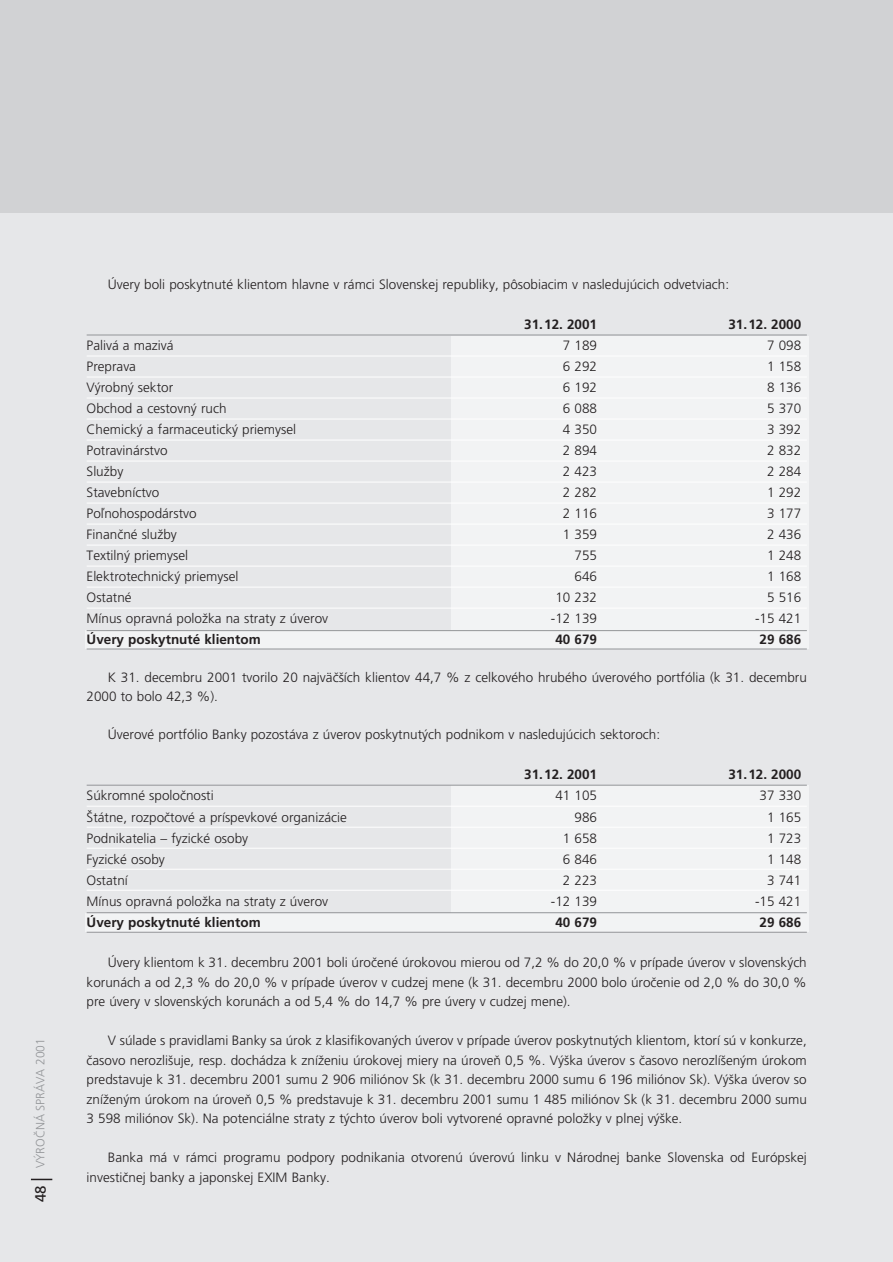
<style>
.page{position:relative;width:893px;height:1262px;background:#fff}
.page>*{position:absolute;margin:0;border:0;box-sizing:border-box;transform-origin:0 0}
.t1{font:300 13.5px/19.5px "Frutiger CE";color:#231f20}
.t2{font:700 13.5px "Frutiger CE";color:#231f20}
.t3{font:300 12px "Frutiger CE";color:#939598}
.s1{font-weight:400;font-size:15px;color:#231f20}
</style>
<div class="page">
<div style="left:0;top:0;width:892px;height:1261px;background:#e6e7e9"></div>
<div style="left:0;top:0;width:892px;height:213px;background:#d1d2d4"></div>
<hr style="left:31px;top:1178px;width:21px;height:2px;background:#231f20">
<div style="left:451px;top:336px;width:357px;height:300px;background:#f2f3f4"></div>
<div style="left:451px;top:785px;width:357px;height:146px;background:#f2f3f4"></div>
<div style="left:85px;top:913px;width:723px;height:19px;background:#f2f3f4"></div>
<div style="left:85px;top:630px;width:723px;height:18px;background:#f2f3f4"></div>
<hr style="left:87px;top:334px;width:719px;height:1px;background:#939598">
<hr style="left:87px;top:356px;width:719px;height:1px;background:#fff">
<hr style="left:87px;top:376px;width:719px;height:1px;background:#fff">
<hr style="left:87px;top:398px;width:719px;height:1px;background:#fff">
<hr style="left:87px;top:418px;width:719px;height:1px;background:#fff">
<hr style="left:87px;top:440px;width:719px;height:1px;background:#fff">
<hr style="left:87px;top:460px;width:719px;height:1px;background:#fff">
<hr style="left:87px;top:482px;width:719px;height:1px;background:#fff">
<hr style="left:87px;top:502px;width:719px;height:1px;background:#fff">
<hr style="left:87px;top:524px;width:719px;height:1px;background:#fff">
<hr style="left:87px;top:544px;width:719px;height:1px;background:#fff">
<hr style="left:87px;top:566px;width:719px;height:1px;background:#fff">
<hr style="left:87px;top:586px;width:719px;height:1px;background:#fff">
<hr style="left:87px;top:608px;width:719px;height:1px;background:#fff">
<hr style="left:87px;top:630px;width:719px;height:1px;background:#939598">
<hr style="left:87px;top:648px;width:719px;height:1px;background:#939598">
<hr style="left:87px;top:784px;width:719px;height:1px;background:#939598">
<hr style="left:87px;top:806px;width:719px;height:1px;background:#fff">
<hr style="left:87px;top:826px;width:719px;height:1px;background:#fff">
<hr style="left:87px;top:848px;width:719px;height:1px;background:#fff">
<hr style="left:87px;top:868px;width:719px;height:1px;background:#fff">
<hr style="left:87px;top:890px;width:719px;height:1px;background:#fff">
<hr style="left:87px;top:912px;width:719px;height:1px;background:#939598">
<hr style="left:87px;top:932px;width:719px;height:1px;background:#939598">
<p class="t3" style="left:36px;top:1202px;width:166px;rotate:-90deg"><span class="s1">48</span> V¯ROâNÁ SPRÁVA 2001</p>
<p class="t1" style="left:108px;top:276px;width:622px">Úvery boli poskytnuté klientom hlavne v rámci Slovenskej republiky, pôsobiacim v nasledujúcich odvetviach:</p>
<p class="t2" style="left:524px;top:320px;width:74px">31.12. 2001</p>
<p class="t2" style="left:728px;top:320px;width:74px">31.12. 2000</p>
<p class="t1" style="left:87px;top:337px;width:88px">Palivá a mazivá</p>
<p class="t1" style="left:563px;top:337px;width:36px">7 189</p>
<p class="t1" style="left:767px;top:337px;width:36px">7 098</p>
<p class="t1" style="left:87px;top:358px;width:51px">Preprava</p>
<p class="t1" style="left:563px;top:358px;width:36px">6 292</p>
<p class="t1" style="left:767px;top:358px;width:36px">1 158</p>
<p class="t1" style="left:87px;top:379px;width:88px">V˘robn˘ sektor</p>
<p class="t1" style="left:563px;top:379px;width:36px">6 192</p>
<p class="t1" style="left:767px;top:379px;width:36px">8 136</p>
<p class="t1" style="left:87px;top:400px;width:141px">Obchod a cestovn˘ ruch</p>
<p class="t1" style="left:563px;top:400px;width:36px">6 088</p>
<p class="t1" style="left:767px;top:400px;width:36px">5 370</p>
<p class="t1" style="left:87px;top:421px;width:211px">Chemick˘ a farmaceutick˘ priemysel</p>
<p class="t1" style="left:563px;top:421px;width:36px">4 350</p>
<p class="t1" style="left:767px;top:421px;width:36px">3 392</p>
<p class="t1" style="left:87px;top:442px;width:82px">Potravinárstvo</p>
<p class="t1" style="left:563px;top:442px;width:36px">2 894</p>
<p class="t1" style="left:767px;top:442px;width:36px">2 832</p>
<p class="t1" style="left:87px;top:463px;width:38px">SluÏby</p>
<p class="t1" style="left:563px;top:463px;width:36px">2 423</p>
<p class="t1" style="left:767px;top:463px;width:36px">2 284</p>
<p class="t1" style="left:87px;top:484px;width:74px">Stavebníctvo</p>
<p class="t1" style="left:563px;top:484px;width:36px">2 282</p>
<p class="t1" style="left:767px;top:484px;width:36px">1 292</p>
<p class="t1" style="left:87px;top:505px;width:112px">Poºnohospodárstvo</p>
<p class="t1" style="left:563px;top:505px;width:36px">2 116</p>
<p class="t1" style="left:767px;top:505px;width:36px">3 177</p>
<p class="t1" style="left:87px;top:526px;width:92px">Finanãné sluÏby</p>
<p class="t1" style="left:563px;top:526px;width:36px">1 359</p>
<p class="t1" style="left:767px;top:526px;width:36px">2 436</p>
<p class="t1" style="left:87px;top:547px;width:103px">Textiln˘ priemysel</p>
<p class="t1" style="left:574px;top:547px;width:24px">755</p>
<p class="t1" style="left:767px;top:547px;width:36px">1 248</p>
<p class="t1" style="left:87px;top:568px;width:153px">Elektrotechnick˘ priemysel</p>
<p class="t1" style="left:574px;top:568px;width:24px">646</p>
<p class="t1" style="left:767px;top:568px;width:36px">1 168</p>
<p class="t1" style="left:87px;top:589px;width:46px">Ostatné</p>
<p class="t1" style="left:555px;top:589px;width:43px">10 232</p>
<p class="t1" style="left:767px;top:589px;width:36px">5 516</p>
<p class="t1" style="left:87px;top:610px;width:243px">Mínus opravná poloÏka na straty z úverov</p>
<p class="t1" style="left:551px;top:610px;width:48px">-12 139</p>
<p class="t1" style="left:755px;top:610px;width:48px">-15 421</p>
<p class="t2" style="left:87px;top:635px;width:176px">Úvery poskytnuté klientom</p>
<p class="t2" style="left:555px;top:635px;width:43px">40 679</p>
<p class="t2" style="left:759px;top:635px;width:43px">29 686</p>
<p class="t1" style="left:87px;top:669px;width:721px;text-indent:21px">K 31. decembru 2001 tvorilo 20 najväã‰ích klientov 44,7 % z celkového hrubého úverového portfólia (k 31. decembru<br>2000 to bolo 42,3 %).</p>
<p class="t1" style="left:108px;top:726px;width:553px">Úverové portfólio Banky pozostáva z úverov poskytnut˘ch podnikom v nasledujúcich sektoroch:</p>
<p class="t2" style="left:524px;top:770px;width:74px">31.12. 2001</p>
<p class="t2" style="left:728px;top:770px;width:74px">31.12. 2000</p>
<p class="t1" style="left:87px;top:787px;width:129px">Súkromné spoloãnosti</p>
<p class="t1" style="left:555px;top:787px;width:43px">41 105</p>
<p class="t1" style="left:759px;top:787px;width:43px">37 330</p>
<p class="t1" style="left:87px;top:808px;width:262px">·tátne, rozpoãtové a príspevkové organizácie</p>
<p class="t1" style="left:574px;top:808px;width:24px">986</p>
<p class="t1" style="left:767px;top:808px;width:36px">1 165</p>
<p class="t1" style="left:87px;top:829px;width:163px">Podnikatelia – fyzické osoby</p>
<p class="t1" style="left:563px;top:829px;width:36px">1 658</p>
<p class="t1" style="left:767px;top:829px;width:36px">1 723</p>
<p class="t1" style="left:87px;top:850px;width:80px">Fyzické osoby</p>
<p class="t1" style="left:563px;top:850px;width:36px">6 846</p>
<p class="t1" style="left:767px;top:850px;width:36px">1 148</p>
<p class="t1" style="left:87px;top:871px;width:43px">Ostatní</p>
<p class="t1" style="left:563px;top:871px;width:36px">2 223</p>
<p class="t1" style="left:767px;top:871px;width:36px">3 741</p>
<p class="t1" style="left:87px;top:892px;width:243px">Mínus opravná poloÏka na straty z úverov</p>
<p class="t1" style="left:551px;top:892px;width:48px">-12 139</p>
<p class="t1" style="left:755px;top:892px;width:48px">-15 421</p>
<p class="t2" style="left:87px;top:917px;width:176px">Úvery poskytnuté klientom</p>
<p class="t2" style="left:555px;top:917px;width:43px">40 679</p>
<p class="t2" style="left:759px;top:917px;width:43px">29 686</p>
<p class="t1" style="left:87px;top:954px;width:721px;text-align:justify;text-indent:21px">Úvery klientom k 31. decembru 2001 boli úroãené úrokovou mierou od 7,2 % do 20,0 % v prípade úverov v slovensk˘ch korunách a od 2,3 % do 20,0 % v prípade úverov v cudzej mene (k 31. decembru 2000 bolo úroãenie od 2,0 % do 30,0 % pre úvery v slovensk˘ch korunách a od 5,4 % do 14,7 % pre úvery v cudzej mene).</p>
<p class="t1" style="left:87px;top:1032px;width:721px;text-align:justify;text-indent:21px">V súlade s pravidlami Banky sa úrok z klasifikovan˘ch úverov v prípade úverov poskytnut˘ch klientom, ktorí sú v konkurze, ãasovo nerozli‰uje, resp. dochádza k zníÏeniu úrokovej miery na úroveÀ 0,5 %. V˘‰ka úverov s ãasovo nerozlí‰en˘m úrokom predstavuje k 31. decembru 2001 sumu 2 906 miliónov Sk (k 31. decembru 2000 sumu 6 196 miliónov Sk). V˘‰ka úverov so zníÏen˘m úrokom na úroveÀ 0,5 % predstavuje k 31. decembru 2001 sumu 1 485 miliónov Sk (k 31. decembru 2000 sumu 3 598 miliónov Sk). Na potenciálne straty z t˘chto úverov boli vytvorené opravné poloÏky v plnej v˘‰ke.</p>
<p class="t1" style="left:87px;top:1149px;width:721px;text-indent:21px">Banka má v rámci programu podpory podnikania otvorenú úverovú linku v Národnej banke Slovenska od Európskej investiãnej banky a japonskej EXIM Banky.</p>
</div>
